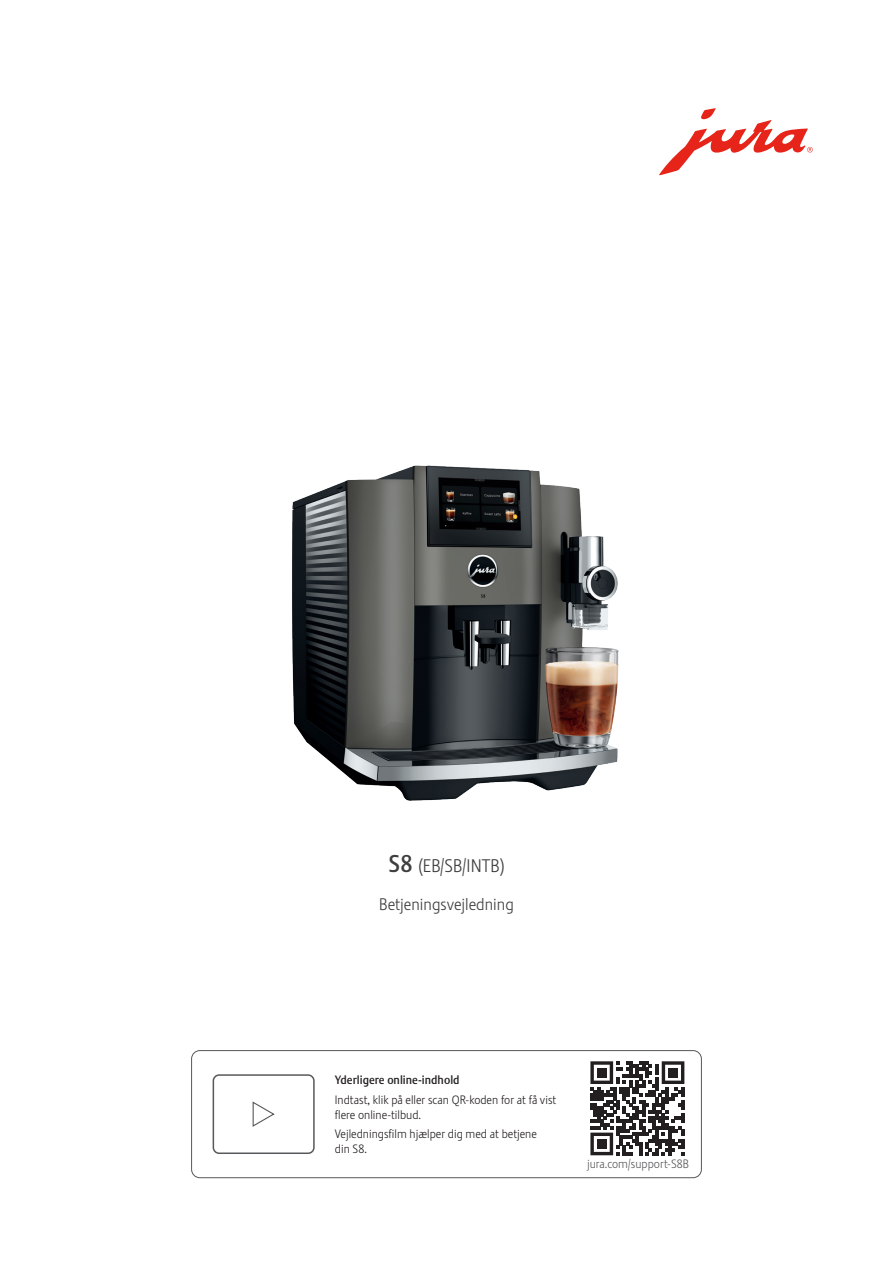
<style>
.page{position:relative;width:893px;height:1263px;background:#fff}
.page>*{position:absolute;margin:0;border:0;box-sizing:border-box;transform-origin:0 0}
.Geraetetyp{font:18px "Stalemate Pro 2 J Light";color:#3e3e3f}
.Beda-Titelseite{font:16.5px "Stalemate Pro 2 J Light";color:#3e3e3f}
.t1{font:12px/19.2px "Stalemate Pro 2 J Light";color:#231f20}
.t2{font:12px "Stalemate Pro 2 J Light";color:#57585a}
.s1{font-family:"Stalemate Pro 2 J Medium";font-size:24px}
.s2{font-family:"Stalemate Pro 2 J Medium"}
</style>
<div class="page">
<svg style="left:659px;top:108px;width:154px;height:67px"></svg>
<svg style="left:192px;top:1051px;width:509px;height:126px"></svg>
<svg style="left:590px;top:1061px;width:94px;height:94px"></svg>
<div style="left:597px;top:1068px;width:10px;height:9px;background:#231f20"></div>
<div style="left:668px;top:1068px;width:10px;height:9px;background:#231f20"></div>
<div style="left:597px;top:1139px;width:10px;height:10px;background:#231f20"></div>
<div style="left:191px;top:1050px;width:511px;height:128px;border:1px solid #57585a;border-radius:8px"></div>
<img style="left:292px;top:465px;width:327px;height:336px">
<p class="Geraetetyp" style="left:388px;top:855px;width:117px"><span class="s1">S8</span> (EB/SB/INTB)</p>
<p class="Beda-Titelseite" style="left:379px;top:894px;width:136px">Betjeningsvejledning</p>
<p class="t1" style="left:335px;top:1071px;width:223px"><span class="s2">Yderligere online-indhold<br></span>Indtast, klik på eller scan QR-koden for at få vist</p>
<p class="t1" style="left:335px;top:1105px;width:204px">flere online-tilbud.<br>Vejledningsfilm hjælper dig med at betjene</p>
<p class="t1" style="left:335px;top:1139px;width:34px">din S8.</p>
<p class="t2" style="left:587px;top:1157px;width:103px">jura.com/support-S8B</p>
</div>
